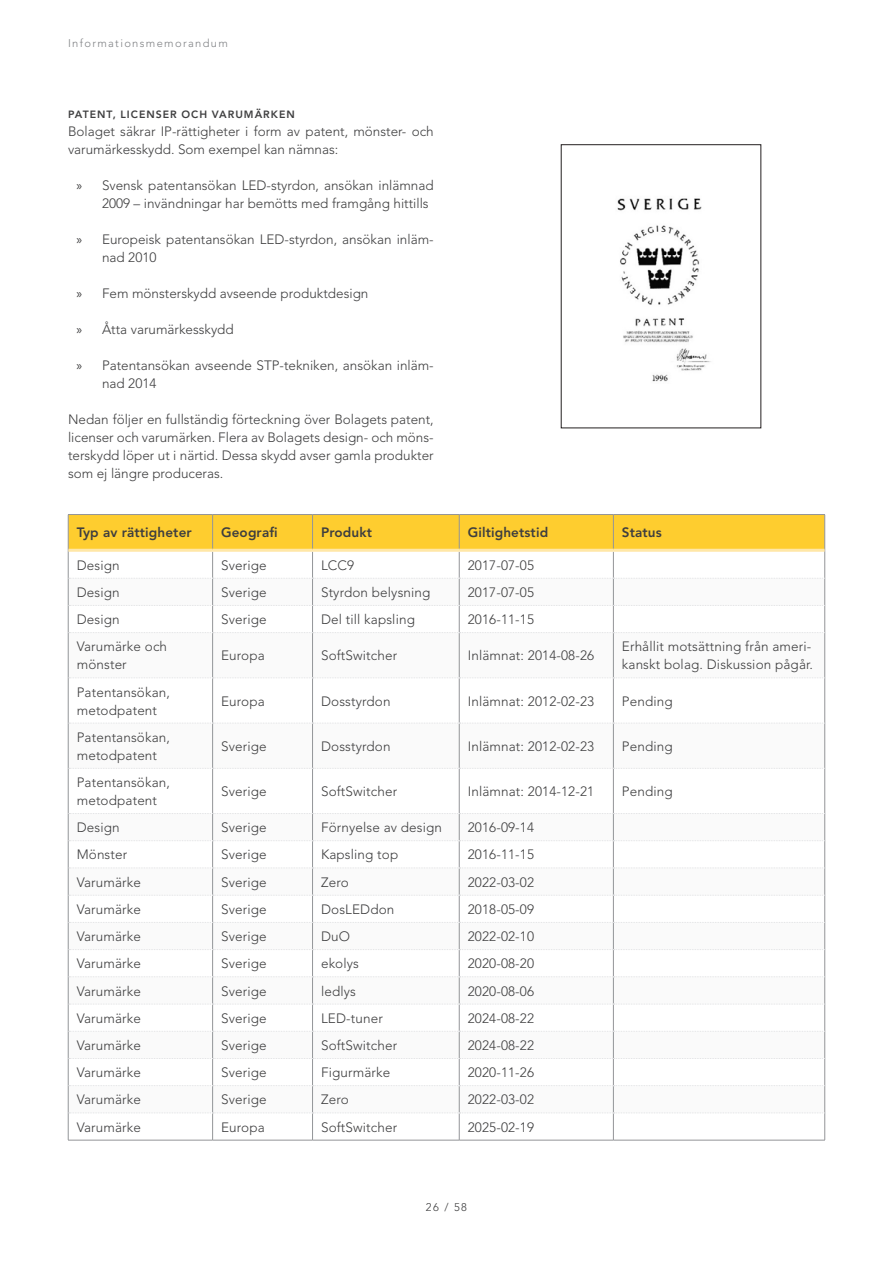
<style>
.page{position:relative;width:893px;height:1263px;background:#fff}
.page>*{position:absolute;margin:0;border:0;box-sizing:border-box;transform-origin:0 0}
.TableLeft{font:300 13.5px/18px "Avenir LT Std";letter-spacing:.01em;color:#3e3e3f}
.TableLeft-2{font:800 13.5px "Avenir LT Std";letter-spacing:.01em;color:#3e3e3f}
.t1{font:300 11.1px "Avenir LT Std";letter-spacing:.12em;color:#808285}
.t2{font:300 11.1px "Avenir LT Std";color:#3e3e3f}
.Heading_3{font:800 10.5px "Avenir LT Std";letter-spacing:.095em;color:#3e3e3f}
.s1{font-family:"Myriad Pro";font-weight:400}
</style>
<div class="page">
<hr style="left:68px;top:633px;width:1px;height:45px;background:#939598">
<hr style="left:212px;top:633px;width:1px;height:44px;background:#939598">
<hr style="left:312px;top:633px;width:1px;height:44px;background:#939598">
<hr style="left:459px;top:633px;width:1px;height:44px;background:#939598">
<hr style="left:613px;top:633px;width:1px;height:44px;background:#939598">
<hr style="left:824px;top:633px;width:1px;height:45px;background:#939598">
<hr style="left:68px;top:678px;width:1px;height:45px;background:#939598">
<hr style="left:212px;top:678px;width:1px;height:45px;background:#939598">
<hr style="left:312px;top:678px;width:1px;height:45px;background:#939598">
<hr style="left:459px;top:678px;width:1px;height:45px;background:#939598">
<hr style="left:613px;top:678px;width:1px;height:45px;background:#939598">
<hr style="left:824px;top:678px;width:1px;height:45px;background:#939598">
<hr style="left:68px;top:723px;width:1px;height:45px;background:#939598">
<hr style="left:212px;top:723px;width:1px;height:45px;background:#939598">
<hr style="left:312px;top:723px;width:1px;height:45px;background:#939598">
<hr style="left:459px;top:723px;width:1px;height:45px;background:#939598">
<hr style="left:613px;top:723px;width:1px;height:45px;background:#939598">
<hr style="left:824px;top:723px;width:1px;height:45px;background:#939598">
<hr style="left:68px;top:768px;width:1px;height:45px;background:#939598">
<hr style="left:212px;top:769px;width:1px;height:44px;background:#939598">
<hr style="left:312px;top:769px;width:1px;height:44px;background:#939598">
<hr style="left:459px;top:769px;width:1px;height:44px;background:#939598">
<hr style="left:613px;top:769px;width:1px;height:44px;background:#939598">
<hr style="left:824px;top:768px;width:1px;height:45px;background:#939598">
<hr style="left:68px;top:1140px;width:145px;height:1px;background:#939598">
<hr style="left:213px;top:1140px;width:100px;height:1px;background:#939598">
<hr style="left:313px;top:1140px;width:146px;height:1px;background:#939598">
<hr style="left:459px;top:1140px;width:154px;height:1px;background:#939598">
<hr style="left:613px;top:1140px;width:212px;height:1px;background:#939598">
<svg style="left:68px;top:514px;width:757px;height:119px"></svg>
<svg style="left:69px;top:677px;width:756px;height:1px"></svg>
<svg style="left:69px;top:723px;width:756px;height:1px"></svg>
<svg style="left:69px;top:768px;width:756px;height:1px"></svg>
<svg style="left:68px;top:813px;width:757px;height:327px"></svg>
<img style="left:617px;top:198px;width:94px;height:184px">
<p class="t1" style="left:68px;top:36px;width:161px">Informationsmemorandum</p>
<p class="Heading_3" style="left:68px;top:108px;width:228px">PATENT, LICENSER OCH VARUMÄRKEN</p>
<p class="TableLeft" style="left:68px;top:123px;width:367px">Bolaget säkrar IP-rättigheter i form av patent, mönster- och varumärkesskydd. Som exempel kan nämnas:</p>
<p class="TableLeft" style="left:102px;top:177px;width:333px;text-indent:-26px"><span class="s1">»</span> Svensk patentansökan LED-styrdon, ansökan inlämnad<br>2009 – invändningar har bemötts med framgång hittills</p>
<p class="TableLeft" style="left:102px;top:231px;width:333px;text-indent:-26px"><span class="s1">»</span> Europeisk patentansökan LED-styrdon, ansökan inläm&shy;nad 2010</p>
<p class="TableLeft" style="left:77px;top:285px;width:293px"><span class="s1">»</span> Fem mönsterskydd avseende produktdesign</p>
<p class="TableLeft" style="left:77px;top:321px;width:159px"><span class="s1">»</span> Åtta varumärkesskydd</p>
<p class="TableLeft" style="left:102px;top:357px;width:333px;text-indent:-26px"><span class="s1">»</span> Patentansökan avseende STP-tekniken, ansökan inläm&shy;nad 2014</p>
<p class="TableLeft" style="left:68px;top:411px;width:367px;text-align:justify">Nedan följer en fullständig förteckning över Bolagets patent, licenser och varumärken. Flera av Bolagets design- och möns&shy;terskydd löper ut i närtid. Dessa skydd avser gamla produkter som ej längre produceras.</p>
<p class="TableLeft-2" style="left:77px;top:525px;width:117px">Typ av rättigheter</p>
<p class="TableLeft-2" style="left:221px;top:525px;width:58px">Geografi</p>
<p class="TableLeft-2" style="left:321px;top:525px;width:53px">Produkt</p>
<p class="TableLeft-2" style="left:468px;top:525px;width:82px">Giltighetstid</p>
<p class="TableLeft-2" style="left:622px;top:525px;width:41px">Status</p>
<p class="TableLeft" style="left:77px;top:556px;width:44px">Design</p>
<p class="TableLeft" style="left:221px;top:556px;width:47px">Sverige</p>
<p class="TableLeft" style="left:321px;top:556px;width:35px">LCC9</p>
<p class="TableLeft" style="left:468px;top:556px;width:68px">2017-07-05</p>
<p class="TableLeft" style="left:77px;top:583px;width:44px">Design</p>
<p class="TableLeft" style="left:221px;top:583px;width:47px">Sverige</p>
<p class="TableLeft" style="left:321px;top:583px;width:111px">Styrdon belysning</p>
<p class="TableLeft" style="left:468px;top:583px;width:68px">2017-07-05</p>
<p class="TableLeft" style="left:77px;top:610px;width:44px">Design</p>
<p class="TableLeft" style="left:221px;top:610px;width:47px">Sverige</p>
<p class="TableLeft" style="left:321px;top:610px;width:95px">Del till kapsling</p>
<p class="TableLeft" style="left:468px;top:610px;width:68px">2016-11-15</p>
<p class="TableLeft" style="left:77px;top:638px;width:92px">Varumärke och mönster</p>
<p class="TableLeft" style="left:221px;top:647px;width:45px">Europa</p>
<p class="TableLeft" style="left:321px;top:647px;width:78px">SoftSwitcher</p>
<p class="TableLeft" style="left:468px;top:647px;width:128px">Inlämnat: 2014-08-26</p>
<p class="TableLeft" style="left:622px;top:638px;width:193px">Erhållit motsättning från ameri&shy;kanskt bolag. Diskussion pågår.</p>
<p class="TableLeft" style="left:77px;top:683px;width:95px">Patentansökan, metodpatent</p>
<p class="TableLeft" style="left:221px;top:692px;width:45px">Europa</p>
<p class="TableLeft" style="left:321px;top:692px;width:71px">Dosstyrdon</p>
<p class="TableLeft" style="left:468px;top:692px;width:128px">Inlämnat: 2012-02-23</p>
<p class="TableLeft" style="left:622px;top:692px;width:52px">Pending</p>
<p class="TableLeft" style="left:77px;top:728px;width:95px">Patentansökan, metodpatent</p>
<p class="TableLeft" style="left:221px;top:737px;width:47px">Sverige</p>
<p class="TableLeft" style="left:321px;top:737px;width:71px">Dosstyrdon</p>
<p class="TableLeft" style="left:468px;top:737px;width:128px">Inlämnat: 2012-02-23</p>
<p class="TableLeft" style="left:622px;top:737px;width:52px">Pending</p>
<p class="TableLeft" style="left:77px;top:773px;width:95px">Patentansökan, metodpatent</p>
<p class="TableLeft" style="left:221px;top:782px;width:47px">Sverige</p>
<p class="TableLeft" style="left:321px;top:782px;width:78px">SoftSwitcher</p>
<p class="TableLeft" style="left:468px;top:782px;width:128px">Inlämnat: 2014-12-21</p>
<p class="TableLeft" style="left:622px;top:782px;width:52px">Pending</p>
<p class="TableLeft" style="left:77px;top:819px;width:44px">Design</p>
<p class="TableLeft" style="left:221px;top:819px;width:47px">Sverige</p>
<p class="TableLeft" style="left:321px;top:819px;width:122px">Förnyelse av design</p>
<p class="TableLeft" style="left:468px;top:819px;width:68px">2016-09-14</p>
<p class="TableLeft" style="left:77px;top:846px;width:52px">Mönster</p>
<p class="TableLeft" style="left:221px;top:846px;width:47px">Sverige</p>
<p class="TableLeft" style="left:321px;top:846px;width:79px">Kapsling top</p>
<p class="TableLeft" style="left:468px;top:846px;width:68px">2016-11-15</p>
<p class="TableLeft" style="left:77px;top:873px;width:66px">Varumärke</p>
<p class="TableLeft" style="left:221px;top:873px;width:47px">Sverige</p>
<p class="TableLeft" style="left:321px;top:873px;width:29px">Zero</p>
<p class="TableLeft" style="left:468px;top:873px;width:68px">2022-03-02</p>
<p class="TableLeft" style="left:77px;top:900px;width:66px">Varumärke</p>
<p class="TableLeft" style="left:221px;top:900px;width:47px">Sverige</p>
<p class="TableLeft" style="left:321px;top:900px;width:75px">DosLEDdon</p>
<p class="TableLeft" style="left:468px;top:900px;width:68px">2018-05-09</p>
<p class="TableLeft" style="left:77px;top:927px;width:66px">Varumärke</p>
<p class="TableLeft" style="left:221px;top:927px;width:47px">Sverige</p>
<p class="TableLeft" style="left:321px;top:927px;width:31px">DuO</p>
<p class="TableLeft" style="left:468px;top:927px;width:68px">2022-02-10</p>
<p class="TableLeft" style="left:77px;top:955px;width:66px">Varumärke</p>
<p class="TableLeft" style="left:221px;top:955px;width:47px">Sverige</p>
<p class="TableLeft" style="left:321px;top:955px;width:39px">ekolys</p>
<p class="TableLeft" style="left:468px;top:955px;width:68px">2020-08-20</p>
<p class="TableLeft" style="left:77px;top:982px;width:66px">Varumärke</p>
<p class="TableLeft" style="left:221px;top:982px;width:47px">Sverige</p>
<p class="TableLeft" style="left:321px;top:982px;width:36px">ledlys</p>
<p class="TableLeft" style="left:468px;top:982px;width:68px">2020-08-06</p>
<p class="TableLeft" style="left:77px;top:1009px;width:66px">Varumärke</p>
<p class="TableLeft" style="left:221px;top:1009px;width:47px">Sverige</p>
<p class="TableLeft" style="left:321px;top:1009px;width:63px">LED-tuner</p>
<p class="TableLeft" style="left:468px;top:1009px;width:68px">2024-08-22</p>
<p class="TableLeft" style="left:77px;top:1036px;width:66px">Varumärke</p>
<p class="TableLeft" style="left:221px;top:1036px;width:47px">Sverige</p>
<p class="TableLeft" style="left:321px;top:1036px;width:78px">SoftSwitcher</p>
<p class="TableLeft" style="left:468px;top:1036px;width:68px">2024-08-22</p>
<p class="TableLeft" style="left:77px;top:1063px;width:66px">Varumärke</p>
<p class="TableLeft" style="left:221px;top:1063px;width:47px">Sverige</p>
<p class="TableLeft" style="left:321px;top:1063px;width:71px">Figurmärke</p>
<p class="TableLeft" style="left:468px;top:1063px;width:68px">2020-11-26</p>
<p class="TableLeft" style="left:77px;top:1091px;width:66px">Varumärke</p>
<p class="TableLeft" style="left:221px;top:1091px;width:47px">Sverige</p>
<p class="TableLeft" style="left:321px;top:1091px;width:29px">Zero</p>
<p class="TableLeft" style="left:468px;top:1091px;width:68px">2022-03-02</p>
<p class="TableLeft" style="left:77px;top:1118px;width:66px">Varumärke</p>
<p class="TableLeft" style="left:221px;top:1118px;width:45px">Europa</p>
<p class="TableLeft" style="left:321px;top:1118px;width:78px">SoftSwitcher</p>
<p class="TableLeft" style="left:468px;top:1118px;width:68px">2025-02-19</p>
<p class="t2" style="left:426px;top:1200px;width:43px">26 / 58</p>
</div>
